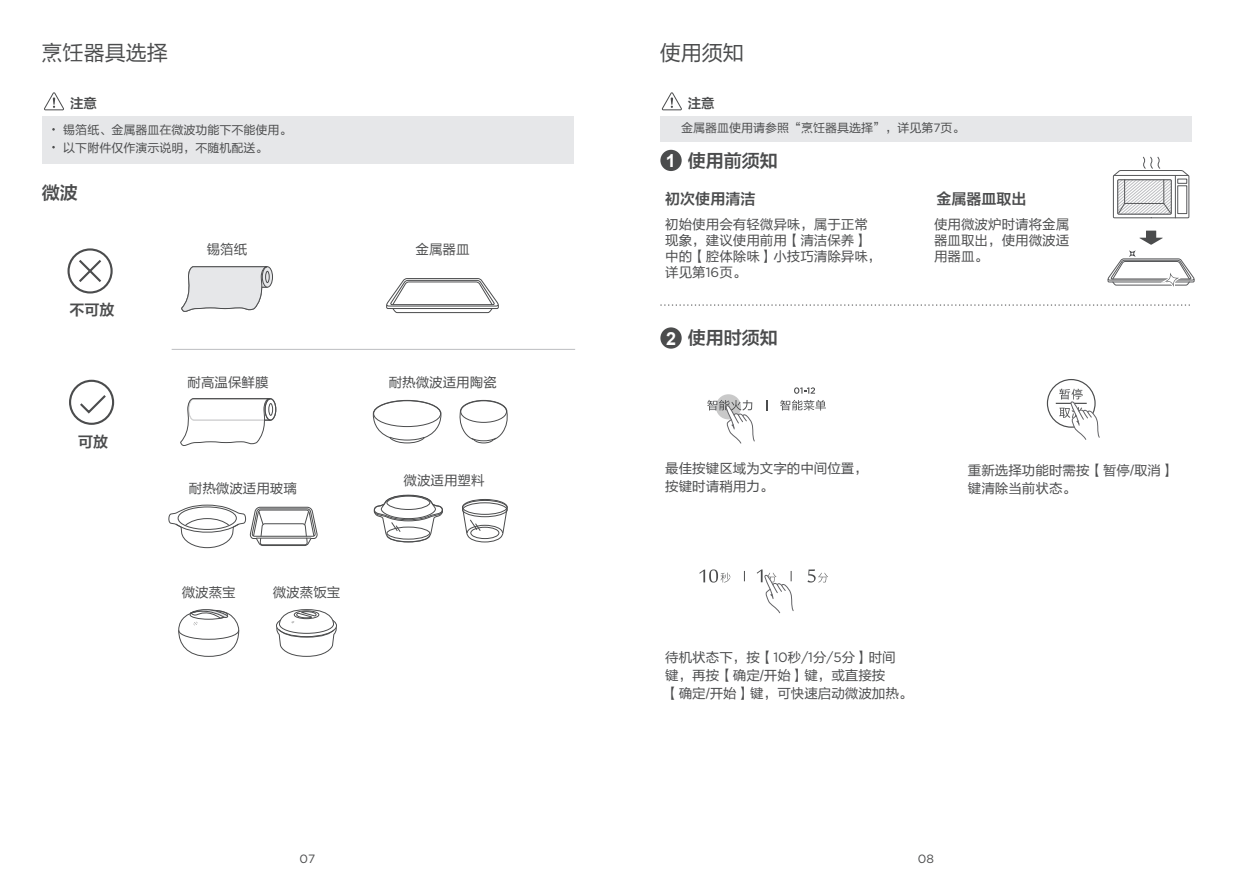
<style>
.page{position:relative;width:1234px;height:893px;background:#fff}
.page>*{position:absolute;margin:0;border:0;box-sizing:border-box;transform-origin:0 0}
.t1{font:21px "FZLTHK GBK1 0";color:#4b4c4d}
.t2{font:18px "FZLTZCHK GBK1 0";color:#4b4c4d}
.t3{font:15px "FZLTZCHK GBK1 0";color:#4b4c4d}
.t4{font:13.5px/16.2px "FZLTHK GBK1 0";color:#4b4c4d}
.t5{font:13.5px "FZLTZCHK GBK1 0";color:#4b4c4d}
.t6{font:12px/18px "FZLTHK GBK1 0";color:#4b4c4d}
.t7{font:12px "Gotham";color:#4b4c4d}
.s1{font-family:"Gotham"}
.s2{font-family:"Arial";font-weight:700;color:#fff}
</style>
<div class="page">
<svg style="left:780px;top:400px;width:45px;height:11px"></svg>
<svg style="left:794px;top:387px;width:20px;height:7px"></svg>
<hr style="left:1055px;top:403px;width:31px;height:1px;background:#4b4c4d">
<div style="left:1046px;top:379px;width:49px;height:49px;border:1px solid #4b4c4d;border-radius:50%"></div>
<div style="left:43px;top:116px;width:531px;height:47px;background:#e6e7e9"></div>
<svg style="left:1112px;top:156px;width:77px;height:63px"></svg>
<svg style="left:660px;top:305px;width:530px;height:1px"></svg>
<div style="left:660px;top:116px;width:531px;height:26px;background:#e6e7e9"></div>
<div style="left:660px;top:150px;width:21px;height:21px;background:#4b4c4d;border-radius:50%"></div>
<div style="left:660px;top:327px;width:21px;height:22px;background:#4b4c4d;border-radius:50%"></div>
<svg style="left:1139px;top:231px;width:23px;height:14px"></svg>
<svg style="left:44px;top:92px;width:20px;height:19px"></svg>
<svg style="left:661px;top:92px;width:21px;height:19px"></svg>
<svg style="left:262px;top:267px;width:10px;height:20px"></svg>
<div style="left:262px;top:266px;width:11px;height:22px;border:1px solid #4b4c4d;border-radius:50%"></div>
<div style="left:265px;top:271px;width:4px;height:12px;border:1px solid #4b4c4d;border-radius:50%"></div>
<svg style="left:181px;top:266px;width:87px;height:46px"></svg>
<div style="left:265px;top:399px;width:11px;height:21px;border:1px solid #4b4c4d;border-radius:50%"></div>
<div style="left:264px;top:398px;width:12px;height:23px;border:1px solid #4b4c4d;border-radius:50%"></div>
<div style="left:268px;top:403px;width:5px;height:13px;border:1px solid #4b4c4d;border-radius:50%"></div>
<svg style="left:180px;top:398px;width:91px;height:48px"></svg>
<svg style="left:386px;top:278px;width:113px;height:35px"></svg>
<svg style="left:178px;top:609px;width:61px;height:48px"></svg>
<svg style="left:276px;top:609px;width:61px;height:48px"></svg>
<svg style="left:373px;top:494px;width:70px;height:49px"></svg>
<svg style="left:462px;top:499px;width:46px;height:44px"></svg>
<svg style="left:168px;top:504px;width:150px;height:44px"></svg>
<svg style="left:372px;top:400px;width:69px;height:44px"></svg>
<svg style="left:459px;top:400px;width:49px;height:44px"></svg>
<hr style="left:172px;top:349px;width:403px;height:1px;background:#bcbdc0">
<div style="left:69px;top:380px;width:45px;height:45px;border:2px solid #4b4c4d;border-radius:50%"></div>
<svg style="left:80px;top:395px;width:28px;height:20px"></svg>
<div style="left:67px;top:248px;width:46px;height:46px;border:2px solid #4b4c4d;border-radius:50%"></div>
<svg style="left:79px;top:260px;width:23px;height:22px"></svg>
<svg style="left:1058px;top:389px;width:41px;height:51px"></svg>
<svg style="left:699px;top:569px;width:31px;height:14px"></svg>
<svg style="left:807px;top:569px;width:20px;height:13px"></svg>
<svg style="left:756px;top:569px;width:37px;height:44px"></svg>
<svg style="left:715px;top:394px;width:25px;height:25px"></svg>
<svg style="left:707px;top:400px;width:47px;height:44px"></svg>
<svg style="left:1107px;top:251px;width:87px;height:36px"></svg>
<h1 class="t1" style="left:42px;top:42px;width:127px">烹饪器具选择</h1>
<h1 class="t1" style="left:659px;top:42px;width:85px">使用须知</h1>
<p class="t5" style="left:70px;top:96px;width:28px">注意</p>
<p class="t5" style="left:687px;top:96px;width:28px">注意</p>
<p class="t6" style="left:63px;top:122px;width:229px">锡箔纸、金属器皿在微波功能下不能使用。以下附件仅作演示说明，不随机配送。</p>
<h2 class="t2" style="left:42px;top:183px;width:38px">微波</h2>
<p class="t3" style="left:70px;top:302px;width:46px">不可放</p>
<p class="t3" style="left:78px;top:434px;width:31px">可放</p>
<p class="t4" style="left:207px;top:242px;width:42px">锡箔纸</p>
<p class="t4" style="left:187px;top:375px;width:83px">耐高温保鲜膜</p>
<p class="t4" style="left:189px;top:481px;width:109px">耐热微波适用玻璃</p>
<p class="t4" style="left:182px;top:584px;width:55px">微波蒸宝</p>
<p class="t4" style="left:273px;top:584px;width:69px">微波蒸饭宝</p>
<p class="t4" style="left:415px;top:242px;width:55px">金属器皿</p>
<p class="t4" style="left:388px;top:375px;width:109px">耐热微波适用陶瓷</p>
<p class="t4" style="left:403px;top:472px;width:82px">微波适用塑料</p>
<p class="t6" style="left:681px;top:119px;width:285px">金属器皿使用请参照“烹饪器具选择”，详见第<span class="s1">7</span>页。</p>
<h2 class="t2" style="left:665px;top:151px;width:114px"><span class="s2">1</span> 使用前须知</h2>
<p class="t3" style="left:665px;top:190px;width:91px">初次使用清洁</p>
<p class="t3" style="left:936px;top:191px;width:91px">金属器皿取出</p>
<p class="t4" style="left:665px;top:216px;width:217px">初始使用会有轻微异味，属于正常现象，建议使用前用【清洁保养】中的【腔体除味】小技巧清除异味，详见第<span class="s1">16</span>页。</p>
<p class="t4" style="left:933px;top:216px;width:136px;text-align:justify">使用微波炉时请将金属器皿取出，使用微波适用器皿。</p>
<h2 class="t2" style="left:666px;top:328px;width:113px"><span class="s2">2</span> 使用时须知</h2>
<p class="t4" style="left:665px;top:460px;width:204px;line-height:18px">最佳按键区域为文字的中间位置，按键时请稍用力。</p>
<p class="t4" style="left:665px;top:649px;width:248px;line-height:18px">待机状态下，按【<span class="s1">10</span>秒<span class="s1">/1</span>分<span class="s1">/5</span>分】时间键，再按【确定/开始】键，或直接按<br>【确定/开始】键，可快速启动微波加热。</p>
<p class="t4" style="left:967px;top:461px;width:208px;line-height:18px">重新选择功能时需按【暂停/取消】键清除当前状态。</p>
<p class="t7" style="left:299px;top:852px;width:17px">07</p>
<p class="t7" style="left:917px;top:852px;width:18px">08</p>
</div>
